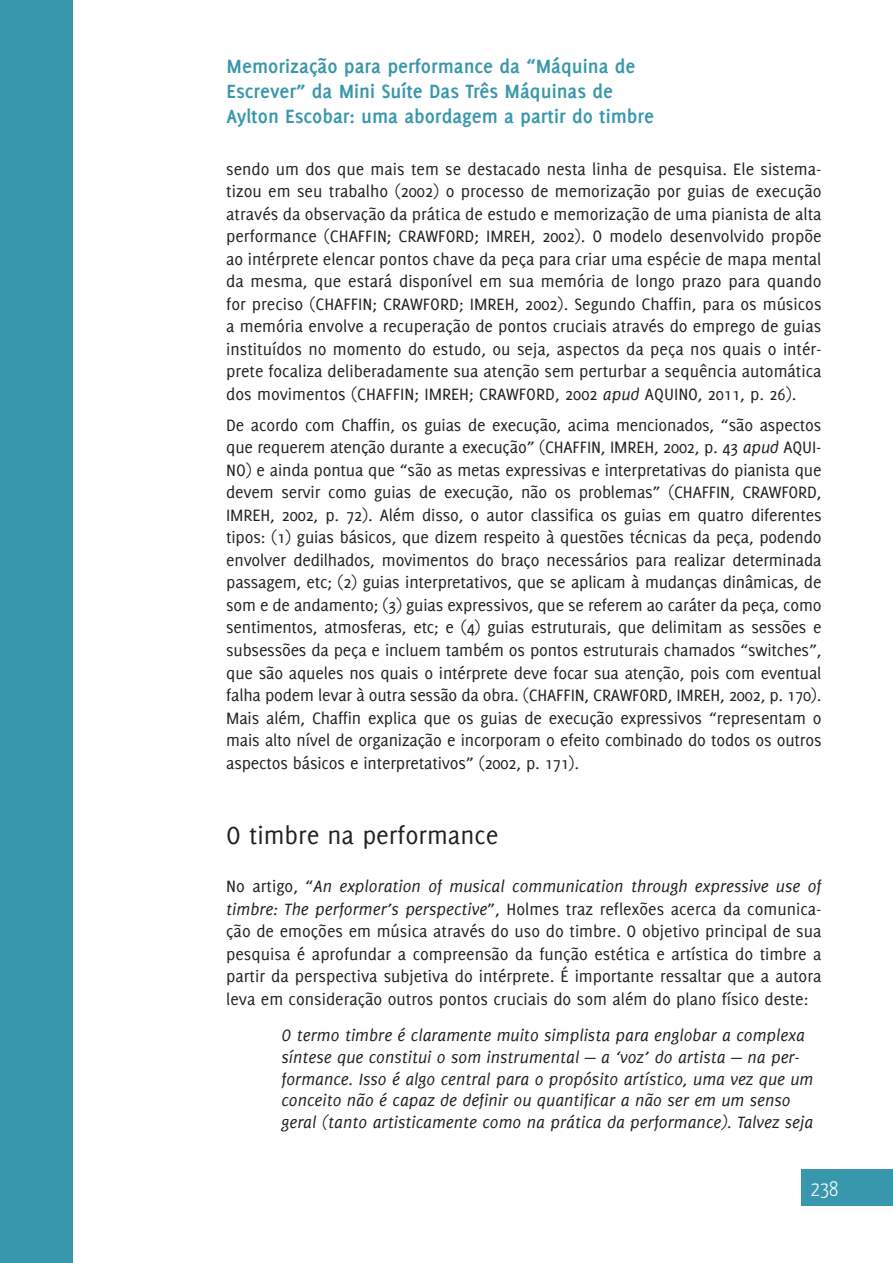
<style>
.page{position:relative;width:893px;height:1263px;background:#fff}
.page>*{position:absolute;margin:0;border:0;box-sizing:border-box;transform-origin:0 0}
.t1{font:27px "Delicious";color:#231f20}
.t2{font:700 21px/25.2px "Delicious";color:#3897ac}
.t3{font:300 21px "Yanone Kaffeesatz";color:#fff}
.t4{font:18px/22.5px "Delicious";color:#231f20;text-align:justify}
.t5{font:italic 18px/21.6px "Delicious";color:#231f20}
.s1{font-style:italic}
</style>
<div class="page">
<div style="left:0;top:0;width:72px;height:1263px;background:#3897ac"></div>
<div style="left:802px;top:1170px;width:91px;height:36px;background:#3897ac"></div>
<p class="t2" style="left:227px;top:53px;width:429px">Memorização para performance da “Máquina de<br>Escrever” da Mini Suíte Das Três Máquinas de<br>Aylton Escobar: uma abordagem a partir do timbre</p>
<p class="t4" style="left:226px;top:158px;width:597px">sendo um dos que mais tem se destacado nesta linha de pesquisa. Ele sistema&shy;tizou em seu trabalho (2002) o processo de memorização por guias de execução através da observação da prática de estudo e memorização de uma pianista de alta performance (CHAFFIN; CRAWFORD; IMREH, 2002). O modelo desenvolvido propõe ao intérprete elencar pontos chave da peça para criar uma espécie de mapa mental da mesma, que estará disponível em sua memória de longo prazo para quando for preciso (CHAFFIN; CRAWFORD; IMREH, 2002). Segundo Chaffin, para os músicos a memória envolve a recuperação de pontos cruciais através do emprego de guias instituídos no momento do estudo, ou seja, aspectos da peça nos quais o intér&shy;prete focaliza deliberadamente sua atenção sem perturbar a sequência automática dos movimentos (CHAFFIN; IMREH; CRAWFORD, 2002 <span class="s1">apud</span> AQUINO, 2011, p. 26).</p>
<p class="t4" style="left:226px;top:414px;width:597px">De acordo com Chaffin, os guias de execução, acima mencionados, “são aspectos que requerem atenção durante a execução” (CHAFFIN, IMREH, 2002, p. 43 <span class="s1">apud</span> AQUI-NO) e ainda pontua que “são as metas expressivas e interpretativas do pianista que devem servir como guias de execução, não os problemas” (CHAFFIN, CRAWFORD, IMREH, 2002, p. 72). Além disso, o autor classifica os guias em quatro diferentes tipos: (1) guias básicos, que dizem respeito à questões técnicas da peça, podendo envolver dedilhados, movimentos do braço necessários para realizar determinada passagem, etc; (2) guias interpretativos, que se aplicam à mudanças dinâmicas, de som e de andamento; (3) guias expressivos, que se referem ao caráter da peça, como sentimentos, atmosferas, etc; e (4) guias estruturais, que delimitam as sessões e subsessões da peça e incluem também os pontos estruturais chamados “switches”, que são aqueles nos quais o intérprete deve focar sua atenção, pois com eventual falha podem levar à outra sessão da obra. (CHAFFIN, CRAWFORD, IMREH, 2002, p. 170).<br>Mais além, Chaffin explica que os guias de execução expressivos “representam o mais alto nível de organização e incorporam o efeito combinado do todos os outros aspectos básicos e interpretativos” (2002, p. 171).</p>
<h1 class="t1" style="left:226px;top:820px;width:274px">O timbre na performance</h1>
<p class="t4" style="left:226px;top:875px;width:597px">No artigo, “<span class="s1">An exploration of musical communication through expressive use of timbre: The performer’s perspective</span>”, Holmes traz reflexões acerca da comunica&shy;ção de emoções em música através do uso do timbre. O objetivo principal de sua pesquisa é aprofundar a compreensão da função estética e artística do timbre a partir da perspectiva subjetiva do intérprete. É importante ressaltar que a autora leva em consideração outros pontos cruciais do som além do plano físico deste:</p>
<p class="t5" style="left:281px;top:1025px;width:533px">O termo timbre é claramente muito simplista para englobar a complexa síntese que constitui o som instrumental — a ‘voz’ do artista — na per&shy;formance. Isso é algo central para o propósito artístico, uma vez que um conceito não é capaz de definir ou quantificar a não ser em um senso geral (tanto artisticamente como na prática da performance). Talvez seja</p>
<p class="t3" style="left:811px;top:1176px;width:29px">238</p>
</div>
